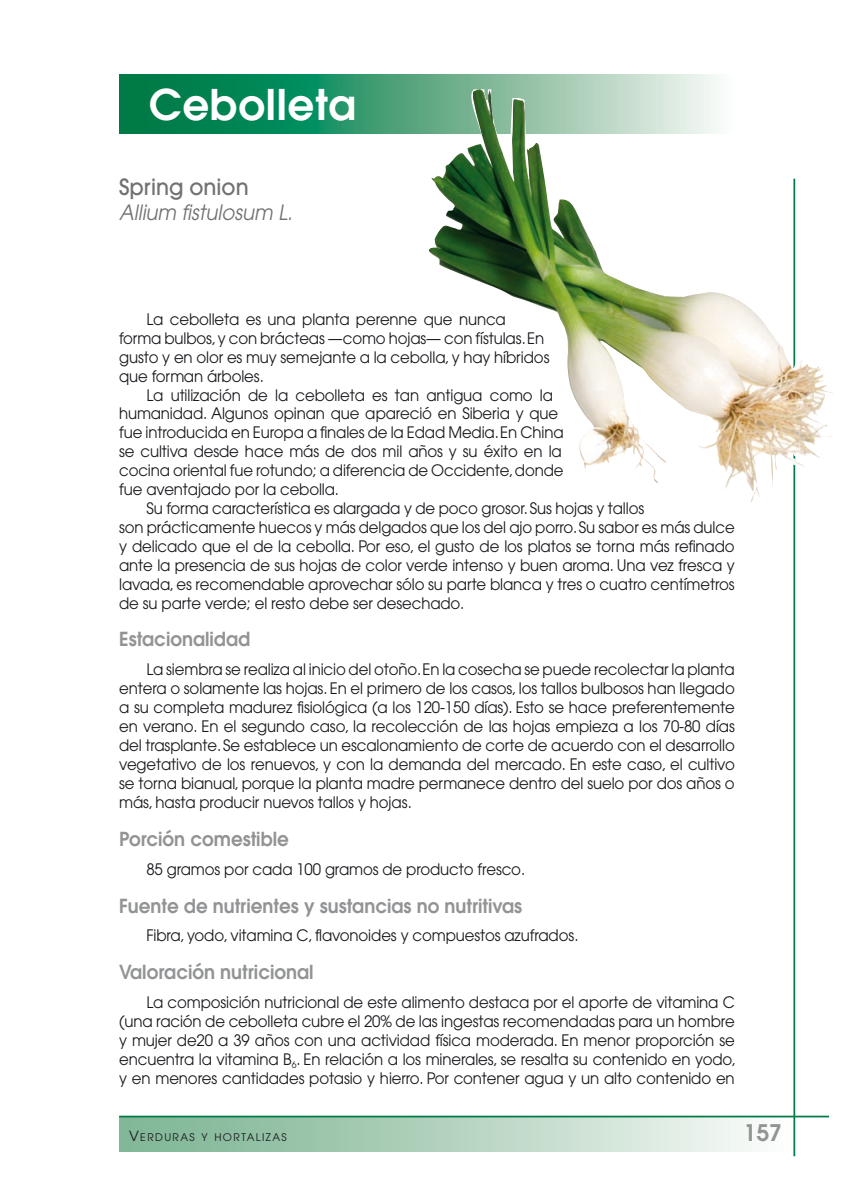
<style>
.page{position:relative;width:844px;height:1191px;background:#fff}
.page>*{position:absolute;margin:0;border:0;box-sizing:border-box;transform-origin:0 0}
.t1{font:600 42px "Avant Garde";letter-spacing:.015em;color:#fff}
.t2{font:600 22.75px "Avant Garde";color:#929395}
.t3{font:500 22.22px "Avant Garde";color:#707173;scale:.94 1}
.t4{font:italic 21px "Avant Garde";color:#707173;scale:.94 1}
.t5{font:600 19.25px "Avant Garde";color:#929395;scale:.95 1}
.t6{font:15.75px/18.9px "Avant Garde";letter-spacing:-.01em;color:#1a171c;scale:.95 1}
.t7{font:10.5px "Avant Garde";letter-spacing:.135em;color:#1a171c}
.s1{font-size:14px}
</style>
<div class="page">
<svg style="left:119px;top:74px;width:597px;height:60px;background:#31986e"></svg>
<div style="left:119px;top:1116px;width:675px;height:35px;background:linear-gradient(to right,#78b18f,#f9faf8)"></div>
<hr style="left:119px;top:1115px;width:709px;height:2px;background:#007a46">
<hr style="left:793px;top:179px;width:2px;height:977px;background:#007a46">
<svg style="left:426px;top:89px;width:402px;height:414px"></svg>
<img style="left:428px;top:90px;width:213px;height:380px">
<h1 class="t1" style="left:149px;top:77px;width:208px">Cebolleta</h1>
<h3 class="t3" style="left:119px;top:173px;width:139px">Spring onion</h3>
<h3 class="t4" style="left:119px;top:200px;width:186px">Allium fistulosum L.</h3>
<p class="t6" style="left:119px;top:310px;width:454px;text-indent:27px">La cebolleta es una planta perenne que nunca forma bulbos, y con brácteas —como hojas— con fístulas. En gusto y en olor es muy semejante a la cebolla, y hay híbridos que forman árboles.</p>
<p class="t6" style="left:119px;top:385px;width:469px;text-indent:27px">La utilización de la cebolleta es tan antigua como la humanidad. Algunos opinan que apareció en Siberia y que fue introducida en Europa a finales de la Edad Media. En China se cultiva desde hace más de dos mil años y su éxito en la cocina oriental fue rotundo; a diferencia de Occidente, donde fue aventajado por la cebolla.</p>
<p class="t6" style="left:119px;top:499px;width:649px;text-indent:27px">Su forma característica es alargada y de poco grosor. Sus hojas y tallos<br>son prácticamente huecos y más delgados que los del ajo porro. Su sabor es más dulce y delicado que el de la cebolla. Por eso, el gusto de los platos se torna más refinado ante la presencia de sus hojas de color verde intenso y buen aroma. Una vez fresca y lavada, es recomendable aprovechar sólo su parte blanca y tres o cuatro centímetros de su parte verde; el resto debe ser desechado.</p>
<p class="t5" style="left:119px;top:627px;width:139px">Estacionalidad</p>
<p class="t6" style="left:119px;top:660px;width:649px;text-align:justify;text-indent:27px">La siembra se realiza al inicio del otoño. En la cosecha se puede recolectar la planta entera o solamente las hojas. En el primero de los casos, los tallos bulbosos han llegado a su completa madurez fisiológica (a los 120-150 días). Esto se hace preferentemente en verano. En el segundo caso, la recolección de las hojas empieza a los 70-80 días del trasplante. Se establece un escalonamiento de corte de acuerdo con el desarrollo vegetativo de los renuevos, y con la demanda del mercado. En este caso, el cultivo se torna bianual, porque la planta madre permanece dentro del suelo por dos años o más, hasta producir nuevos tallos y hojas.</p>
<p class="t5" style="left:119px;top:826px;width:180px">Porción comestible</p>
<p class="t6" style="left:146px;top:859px;width:400px">85 gramos por cada 100 gramos de producto fresco.</p>
<p class="t5" style="left:119px;top:893px;width:426px">Fuente de nutrientes y sustancias no nutritivas</p>
<p class="t6" style="left:146px;top:926px;width:456px">Fibra, yodo, vitamina C, flavonoides y compuestos azufrados.</p>
<p class="t5" style="left:119px;top:959px;width:206px">Valoración nutricional</p>
<p class="t6" style="left:119px;top:993px;width:651px;text-align:justify;text-indent:27px">La composición nutricional de este alimento destaca por el aporte de vitamina C (una ración de cebolleta cubre el 20% de las ingestas recomendadas para un hombre y mujer de20 a 39 años con una actividad física moderada. En menor proporción se encuentra la vitamina B<sub>6</sub>. En relación a los minerales, se resalta su contenido en yodo, y en menores cantidades potasio y hierro. Por contener agua y un alto contenido en</p>
<p class="t7" style="left:129px;top:1131px;width:159px"><span class="s1">V</span>ERDURAS Y HORTALIZAS</p>
<h2 class="t2" style="left:743px;top:1118px;width:40px">157</h2>
</div>
